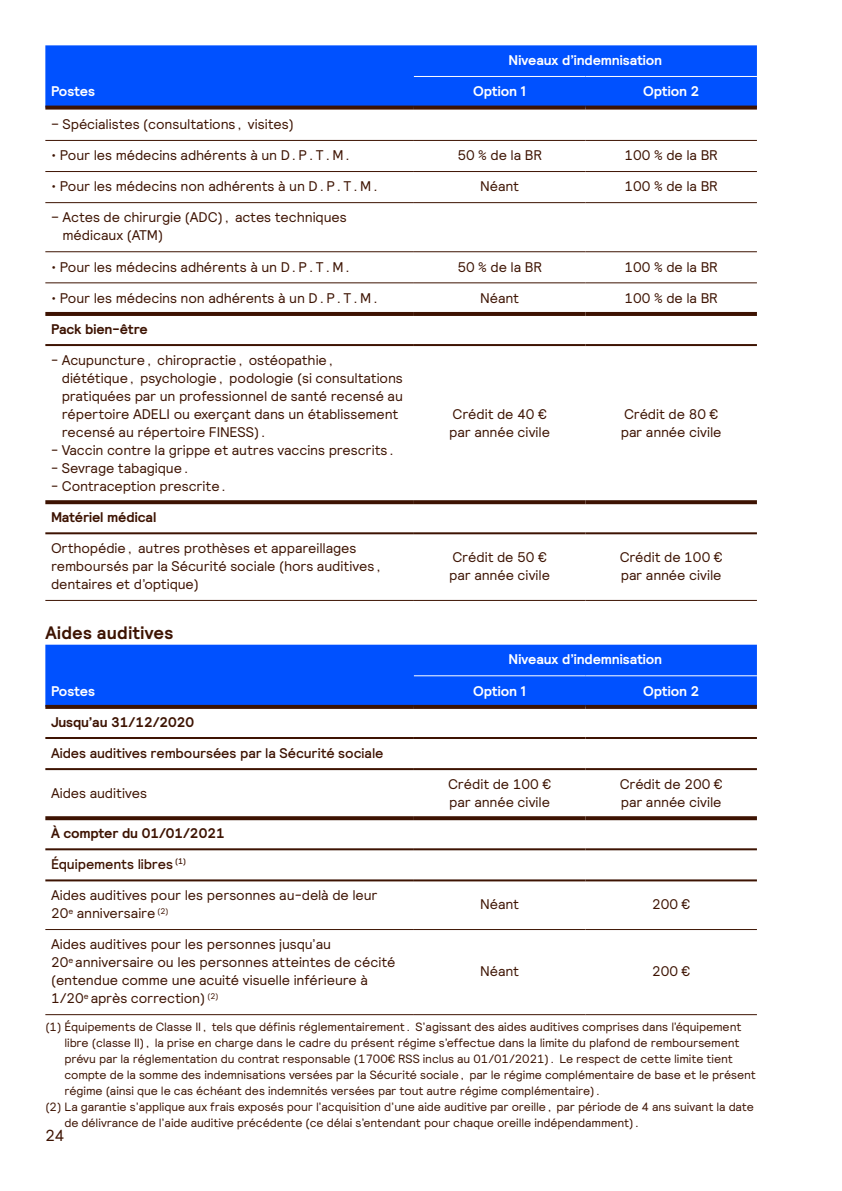
<style>
.page{position:relative;width:842px;height:1191px;background:#fff}
.page>*{position:absolute;margin:0;border:0;box-sizing:border-box;transform-origin:0 0}
.t1{font:700 18px "Relative";letter-spacing:.015em;color:#3d1302}
.t2{font:16px "Relative";color:#3d1302}
.t3{font:14px/18px "Relative";letter-spacing:-.01em;color:#3d1302}
.t4{font:700 14px "Relative";letter-spacing:-.005em;color:#fff}
.t5{font:700 14px "Relative";letter-spacing:-.01em;color:#3d1302}
.t6{font:500 14px "Relative";letter-spacing:-.005em;color:#3d1302}
.t7{font:12px "Relative";letter-spacing:-.01em;color:#3d1302}
</style>
<div class="page">
<div style="left:45px;top:45px;width:712px;height:61px;background:#0051ff"></div>
<svg style="left:45px;top:346px;width:712px;height:159px"></svg>
<hr style="left:45px;top:140px;width:369px;height:1px;background:#3d1302">
<hr style="left:414px;top:140px;width:171px;height:1px;background:#3d1302">
<hr style="left:585px;top:140px;width:172px;height:1px;background:#3d1302">
<hr style="left:45px;top:171px;width:369px;height:1px;background:#3d1302">
<hr style="left:414px;top:171px;width:171px;height:1px;background:#3d1302">
<hr style="left:585px;top:171px;width:172px;height:1px;background:#3d1302">
<hr style="left:45px;top:202px;width:369px;height:1px;background:#3d1302">
<hr style="left:414px;top:202px;width:171px;height:1px;background:#3d1302">
<hr style="left:585px;top:202px;width:172px;height:1px;background:#3d1302">
<hr style="left:45px;top:251px;width:369px;height:1px;background:#3d1302">
<hr style="left:414px;top:251px;width:171px;height:1px;background:#3d1302">
<hr style="left:585px;top:251px;width:172px;height:1px;background:#3d1302">
<hr style="left:45px;top:282px;width:369px;height:1px;background:#3d1302">
<hr style="left:414px;top:282px;width:171px;height:1px;background:#3d1302">
<hr style="left:585px;top:282px;width:172px;height:1px;background:#3d1302">
<hr style="left:45px;top:600px;width:369px;height:1px;background:#3d1302">
<hr style="left:414px;top:600px;width:171px;height:1px;background:#3d1302">
<hr style="left:585px;top:600px;width:172px;height:1px;background:#3d1302">
<svg style="left:45px;top:106px;width:369px;height:4px"></svg>
<svg style="left:414px;top:106px;width:171px;height:4px"></svg>
<svg style="left:585px;top:106px;width:172px;height:4px"></svg>
<hr style="left:414px;top:76px;width:171px;height:1px;background:#fff">
<hr style="left:585px;top:76px;width:172px;height:1px;background:#fff">
<hr style="left:45px;top:312px;width:369px;height:4px;background:#3d1302">
<hr style="left:414px;top:312px;width:171px;height:4px;background:#3d1302">
<hr style="left:585px;top:312px;width:172px;height:4px;background:#3d1302">
<svg style="left:45px;top:500px;width:369px;height:4px"></svg>
<svg style="left:414px;top:500px;width:171px;height:4px"></svg>
<svg style="left:585px;top:500px;width:172px;height:4px"></svg>
<hr style="left:45px;top:344px;width:369px;height:2px;background:#3d1302">
<hr style="left:414px;top:344px;width:171px;height:2px;background:#3d1302">
<hr style="left:585px;top:344px;width:172px;height:2px;background:#3d1302">
<hr style="left:45px;top:532px;width:369px;height:2px;background:#3d1302">
<hr style="left:414px;top:532px;width:171px;height:2px;background:#3d1302">
<hr style="left:585px;top:532px;width:172px;height:2px;background:#3d1302">
<div style="left:45px;top:644px;width:712px;height:61px;background:#0051ff"></div>
<svg style="left:45px;top:770px;width:712px;height:81px"></svg>
<hr style="left:45px;top:929px;width:369px;height:1px;background:#3d1302">
<hr style="left:414px;top:929px;width:171px;height:1px;background:#3d1302">
<hr style="left:585px;top:929px;width:172px;height:1px;background:#3d1302">
<hr style="left:45px;top:1014px;width:369px;height:1px;background:#3d1302">
<hr style="left:414px;top:1014px;width:171px;height:1px;background:#3d1302">
<hr style="left:585px;top:1014px;width:172px;height:1px;background:#3d1302">
<svg style="left:45px;top:705px;width:369px;height:4px"></svg>
<svg style="left:414px;top:705px;width:171px;height:4px"></svg>
<svg style="left:585px;top:705px;width:172px;height:4px"></svg>
<hr style="left:414px;top:675px;width:171px;height:1px;background:#fff">
<hr style="left:585px;top:675px;width:172px;height:1px;background:#fff">
<hr style="left:45px;top:737px;width:369px;height:2px;background:#3d1302">
<hr style="left:414px;top:737px;width:171px;height:2px;background:#3d1302">
<hr style="left:585px;top:737px;width:172px;height:2px;background:#3d1302">
<hr style="left:45px;top:768px;width:369px;height:2px;background:#3d1302">
<hr style="left:414px;top:768px;width:171px;height:2px;background:#3d1302">
<hr style="left:585px;top:768px;width:172px;height:2px;background:#3d1302">
<svg style="left:45px;top:816px;width:369px;height:4px"></svg>
<svg style="left:414px;top:816px;width:171px;height:4px"></svg>
<svg style="left:585px;top:816px;width:172px;height:4px"></svg>
<hr style="left:45px;top:848px;width:369px;height:2px;background:#3d1302">
<hr style="left:414px;top:848px;width:171px;height:2px;background:#3d1302">
<hr style="left:585px;top:848px;width:172px;height:2px;background:#3d1302">
<hr style="left:45px;top:879px;width:369px;height:2px;background:#3d1302">
<hr style="left:414px;top:879px;width:171px;height:2px;background:#3d1302">
<hr style="left:585px;top:879px;width:172px;height:2px;background:#3d1302">
<p class="t4" style="left:509px;top:51px;width:155px">Niveaux d’indemnisation</p>
<p class="t4" style="left:51px;top:82px;width:46px">Postes</p>
<p class="t4" style="left:473px;top:82px;width:55px">Option 1</p>
<p class="t4" style="left:643px;top:82px;width:57px">Option 2</p>
<p class="t3" style="left:51px;top:115px;width:244px">– Spécialistes (consultations, visites)</p>
<p class="t3" style="left:51px;top:146px;width:303px">• Pour les médecins adhérents à un D.P.T.M.</p>
<p class="t3" style="left:457px;top:146px;width:86px">50 % de la BR</p>
<p class="t3" style="left:624px;top:146px;width:95px">100 % de la BR</p>
<p class="t3" style="left:51px;top:177px;width:331px">• Pour les médecins non adhérents à un D.P.T.M.</p>
<p class="t3" style="left:480px;top:177px;width:41px">Néant</p>
<p class="t3" style="left:624px;top:177px;width:95px">100 % de la BR</p>
<p class="t3" style="left:63px;top:208px;width:286px;text-indent:-12px">– Actes de chirurgie (ADC), actes techniques médicaux (ATM)</p>
<p class="t3" style="left:51px;top:257px;width:303px">• Pour les médecins adhérents à un D.P.T.M.</p>
<p class="t3" style="left:457px;top:257px;width:86px">50 % de la BR</p>
<p class="t3" style="left:624px;top:257px;width:95px">100 % de la BR</p>
<p class="t3" style="left:51px;top:288px;width:331px">• Pour les médecins non adhérents à un D.P.T.M.</p>
<p class="t3" style="left:480px;top:288px;width:41px">Néant</p>
<p class="t3" style="left:624px;top:288px;width:95px">100 % de la BR</p>
<p class="t5" style="left:51px;top:320px;width:98px">Pack bien-être</p>
<p class="t3" style="left:62px;top:350px;width:343px;text-indent:-11px">- Acupuncture, chiropractie, ostéopathie, diététique, psychologie, podologie (si consultations pratiquées par un professionnel de santé recensé au répertoire ADELI ou exerçant dans un établissement recensé au répertoire FINESS).</p>
<p class="t3" style="left:51px;top:440px;width:347px">- Vaccin contre la grippe et autres vaccins prescrits.</p>
<p class="t3" style="left:51px;top:458px;width:141px">- Sevrage tabagique.</p>
<p class="t3" style="left:51px;top:476px;width:179px">- Contraception prescrite.</p>
<p class="t3" style="left:449px;top:404px;width:102px">Crédit de 40 € par année civile</p>
<p class="t3" style="left:621px;top:404px;width:102px">Crédit de 80 € par année civile</p>
<p class="t5" style="left:51px;top:508px;width:107px">Matériel médical</p>
<p class="t3" style="left:51px;top:539px;width:333px">Orthopédie, autres prothèses et appareillages remboursés par la Sécurité sociale (hors auditives, dentaires et d’optique)</p>
<p class="t3" style="left:449px;top:548px;width:102px">Crédit de 50 € par année civile</p>
<p class="t3" style="left:620px;top:548px;width:104px">Crédit de 100 € par année civile</p>
<p class="t1" style="left:45px;top:621px;width:130px">Aides auditives</p>
<p class="t4" style="left:509px;top:650px;width:155px">Niveaux d’indemnisation</p>
<p class="t4" style="left:51px;top:681px;width:46px">Postes</p>
<p class="t4" style="left:473px;top:681px;width:55px">Option 1</p>
<p class="t4" style="left:643px;top:681px;width:57px">Option 2</p>
<p class="t5" style="left:51px;top:712px;width:145px">Jusqu’au 31/12/2020</p>
<p class="t6" style="left:51px;top:743px;width:334px">Aides auditives remboursées par la Sécurité sociale</p>
<p class="t3" style="left:51px;top:783px;width:98px">Aides auditives</p>
<p class="t3" style="left:448px;top:774px;width:104px">Crédit de 100 € par année civile</p>
<p class="t3" style="left:620px;top:774px;width:104px">Crédit de 200 € par année civile</p>
<p class="t5" style="left:51px;top:824px;width:175px">À compter du 01/01/2021</p>
<p class="t6" style="left:51px;top:855px;width:136px">Équipements libres <sup>(1)</sup></p>
<p class="t3" style="left:51px;top:885px;width:328px">Aides auditives pour les personnes au-delà de leur<br>20<sup>e</sup> anniversaire <sup>(2)</sup></p>
<p class="t3" style="left:480px;top:894px;width:41px">Néant</p>
<p class="t3" style="left:652px;top:894px;width:40px">200 €</p>
<p class="t3" style="left:51px;top:935px;width:346px">Aides auditives pour les personnes jusqu’au<br>20<sup>e</sup> anniversaire ou les personnes atteintes de cécité (entendue comme une acuité visuelle inférieure à 1/20<sup>e</sup> après correction) <sup>(2)</sup></p>
<p class="t3" style="left:480px;top:962px;width:41px">Néant</p>
<p class="t3" style="left:652px;top:962px;width:40px">200 €</p>
<p class="t7" style="left:45px;top:1019px;width:697px">(1) Équipements de Classe II, tels que définis réglementairement. S’agissant des aides auditives comprises dans l’équipement</p>
<p class="t7" style="left:64px;top:1035px;width:676px">libre (classe II), la prise en charge dans le cadre du présent régime s’effectue dans la limite du plafond de remboursement</p>
<p class="t7" style="left:64px;top:1051px;width:670px">prévu par la réglementation du contrat responsable (1700€ RSS inclus au 01/01/2021). Le respect de cette limite tient</p>
<p class="t7" style="left:64px;top:1067px;width:693px">compte de la somme des indemnisations versées par la Sécurité sociale, par le régime complémentaire de base et le présent</p>
<p class="t7" style="left:64px;top:1083px;width:539px">régime (ainsi que le cas échéant des indemnités versées par tout autre régime complémentaire).</p>
<p class="t7" style="left:45px;top:1099px;width:710px">(2) La garantie s’applique aux frais exposés pour l’acquisition d’une aide auditive par oreille, par période de 4 ans suivant la date</p>
<p class="t7" style="left:64px;top:1115px;width:578px">de délivrance de l’aide auditive précédente (ce délai s’entendant pour chaque oreille indépendamment).</p>
<p class="t2" style="left:45px;top:1125px;width:20px">24</p>
</div>
